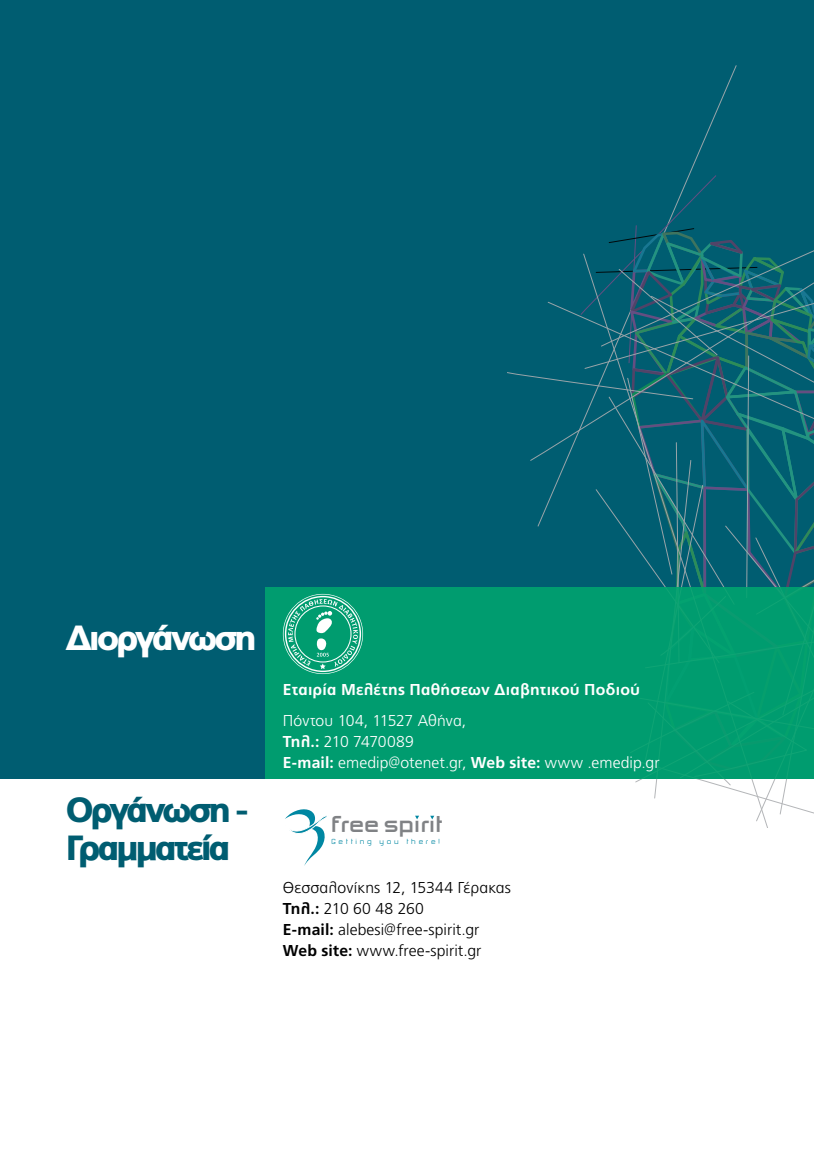
<style>
.page{position:relative;width:814px;height:1166px;background:#fff}
.page>*{position:absolute;margin:0;border:0;box-sizing:border-box;transform-origin:0 0}
.t1{font:900 35px/38.5px "PF Catalog";letter-spacing:-.1em;color:#005d71}
.t2{font:900 35px "PF Catalog";letter-spacing:-.095em;color:#fff}
.t3{font:700 24.5px "PF Haus Square";color:#808285}
.t4{font:300 15.75px/21px "PF Catalog";letter-spacing:.005em;color:#000}
.t5{font:300 15.75px/21px "PF Catalog";letter-spacing:.005em;color:#fff}
.t6{font:700 15.75px "PF Catalog";letter-spacing:.015em;color:#fff}
.t7{font:300 7.88px "PF Haus Square";letter-spacing:.35em;color:#0087a2}
.s1{font-weight:700}
</style>
<div class="page">
<div style="left:0;top:0;width:814px;height:779px;background:#005d71"></div>
<svg style="left:507px;top:175px;width:307px;height:646px"></svg>
<div style="left:265px;top:588px;width:549px;height:191px;background:#009c6f"></div>
<svg style="left:285px;top:809px;width:42px;height:57px"></svg>
<svg style="left:283px;top:594px;width:80px;height:80px"></svg>
<h1 class="t2" style="left:66px;top:617px;width:193px">Διοργάνωση</h1>
<h1 class="t1" style="left:66px;top:790px;width:184px">Οργάνωση -<br>Γραμματεία</h1>
<p class="t6" style="left:283px;top:680px;width:359px">Εταιρία Μελέτης Παθήσεων Διαβητικού Ποδιού</p>
<p class="t5" style="left:283px;top:710px;width:378px">Πόντου 104, 11527 Αθήνα,<br><span class="s1">Τηλ.:</span> 210 7470089<br><span class="s1">E-mail:</span> emedip@otenet.gr, <span class="s1">Web site:</span> www .emedip.gr</p>
<h2 class="t3" style="left:331px;top:811px;width:113px">free spιrιt</h2>
<p class="t7" style="left:331px;top:837px;width:110px">Getting you there!</p>
<p class="t4" style="left:283px;top:877px;width:230px">Θεσσαλονίκης 12, 15344 Γέρακας<br><span class="s1">Τηλ.:</span> 210 60 48 260<br><span class="s1">E-mail:</span> alebesi@free-spirit.gr<br><span class="s1">Web site:</span> www.free-spirit.gr</p>
</div>
